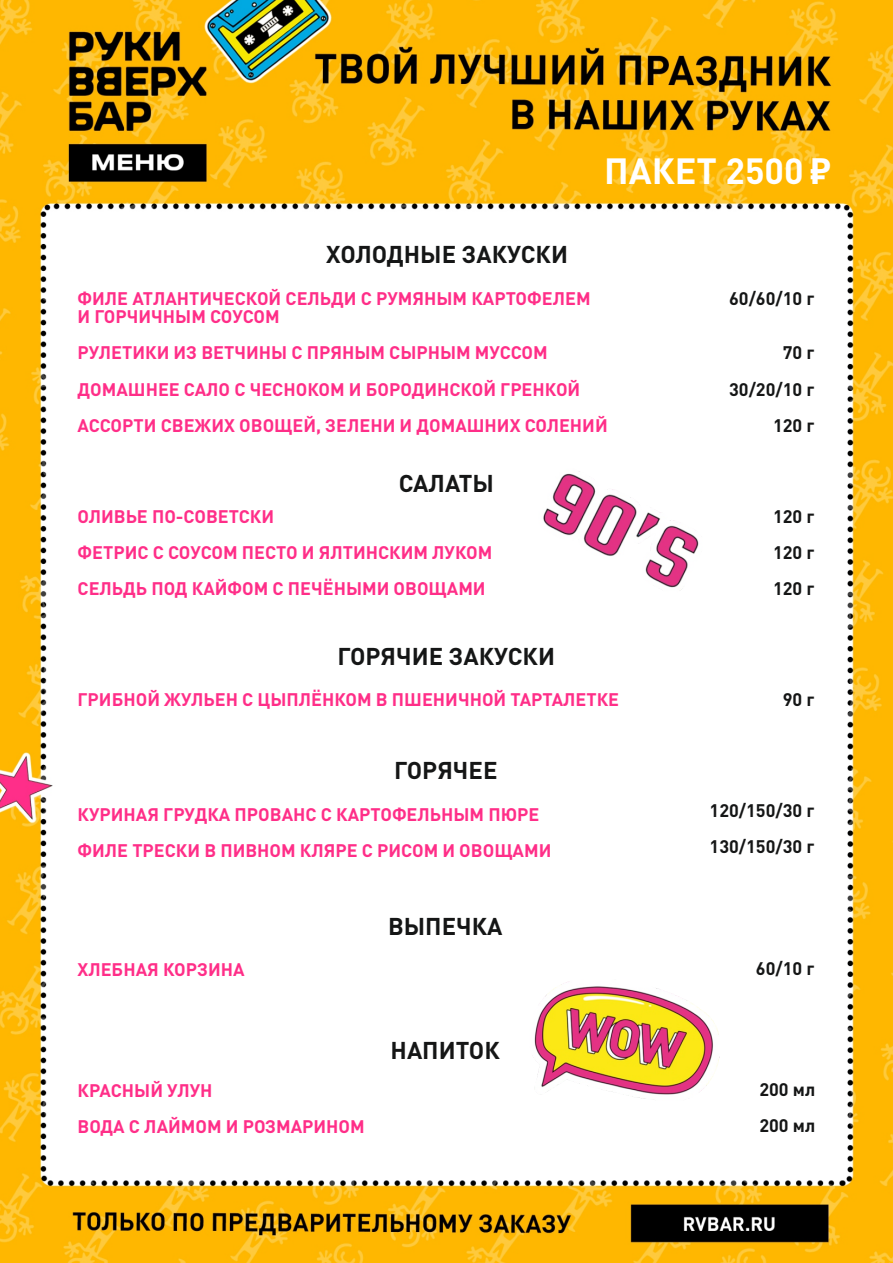
<style>
.page{position:relative;width:893px;height:1263px;background:#fff}
.page>*{position:absolute;margin:0;border:0;box-sizing:border-box;transform-origin:0 0}
.t1{font:700 36px "DIN Cyr";color:#fff}
.t2{font:700 24px "DIN Cyr";color:#151616}
.t3{font:700 18px/36.2px "DIN Cyr";color:#ff2e88}
.t4{font:700 18px/36.2px "DIN Cyr";color:#151616}
.s1{font-family:"Arial"}
</style>
<div class="page">
<img style="left:0;top:0;width:893px;height:1263px">
<img style="left:538px;top:468px;width:166px;height:125px">
<img style="left:530px;top:980px;width:190px;height:120px">
<h2 class="t2" style="left:326px;top:245px;width:243px">ХОЛОДНЫЕ ЗАКУСКИ</h2>
<h1 class="t1" style="left:604px;top:156px;width:228px">ПАКЕТ 2500 <span class="s1">₽</span></h1>
<p class="t3" style="left:78px;top:291px;width:515px;line-height:18px">ФИЛЕ АТЛАНТИЧЕСКОЙ СЕЛЬДИ С РУМЯНЫМ КАРТОФЕЛЕМ<br>И ГОРЧИЧНЫМ СОУСОМ</p>
<p class="t3" style="left:78px;top:337px;width:532px">РУЛЕТИКИ ИЗ ВЕТЧИНЫ С ПРЯНЫМ СЫРНЫМ МУССОМ<br>ДОМАШНЕЕ САЛО С ЧЕСНОКОМ И БОРОДИНСКОЙ ГРЕНКОЙ<br>АССОРТИ СВЕЖИХ ОВОЩЕЙ, ЗЕЛЕНИ И ДОМАШНИХ СОЛЕНИЙ</p>
<h2 class="t2" style="left:399px;top:473px;width:97px">САЛАТЫ</h2>
<p class="t3" style="left:78px;top:500px;width:416px">ОЛИВЬЕ ПО-СОВЕТСКИ<br>ФЕТРИС С СОУСОМ ПЕСТО И ЯЛТИНСКИМ ЛУКОМ<br>СЕЛЬДЬ ПОД КАЙФОМ С ПЕЧЁНЫМИ ОВОЩАМИ</p>
<h2 class="t2" style="left:337px;top:646px;width:219px">ГОРЯЧИЕ ЗАКУСКИ</h2>
<p class="t3" style="left:78px;top:683px;width:543px">ГРИБНОЙ ЖУЛЬЕН С ЦЫПЛЁНКОМ В ПШЕНИЧНОЙ ТАРТАЛЕТКЕ</p>
<h2 class="t2" style="left:394px;top:761px;width:105px">ГОРЯЧЕЕ</h2>
<p class="t3" style="left:78px;top:798px;width:475px">КУРИНАЯ ГРУДКА ПРОВАНС С КАРТОФЕЛЬНЫМ ПЮРЕ<br>ФИЛЕ ТРЕСКИ В ПИВНОМ КЛЯРЕ С РИСОМ И ОВОЩАМИ</p>
<p class="t3" style="left:78px;top:953px;width:169px">ХЛЕБНАЯ КОРЗИНА</p>
<p class="t3" style="left:78px;top:1074px;width:289px">КРАСНЫЙ УЛУН<br>ВОДА С ЛАЙМОМ И РОЗМАРИНОМ</p>
<h2 class="t2" style="left:388px;top:916px;width:116px">ВЫПЕЧКА</h2>
<h2 class="t2" style="left:391px;top:1041px;width:111px">НАПИТОК</h2>
<p class="t4" style="left:729px;top:282px;width:87px">60/60/10 г</p>
<p class="t4" style="left:729px;top:337px;width:87px;text-align:right">70 г<br>30/20/10 г<br>120 г</p>
<p class="t4" style="left:773px;top:500px;width:43px;text-align:justify">120 г 120 г 120 г</p>
<p class="t4" style="left:783px;top:683px;width:33px">90 г</p>
<p class="t4" style="left:710px;top:794px;width:106px">120/150/30 г<br>130/150/30 г</p>
<p class="t4" style="left:756px;top:952px;width:60px">60/10 г</p>
<p class="t4" style="left:759px;top:1073px;width:57px">200 мл<br>200 мл</p>
</div>
